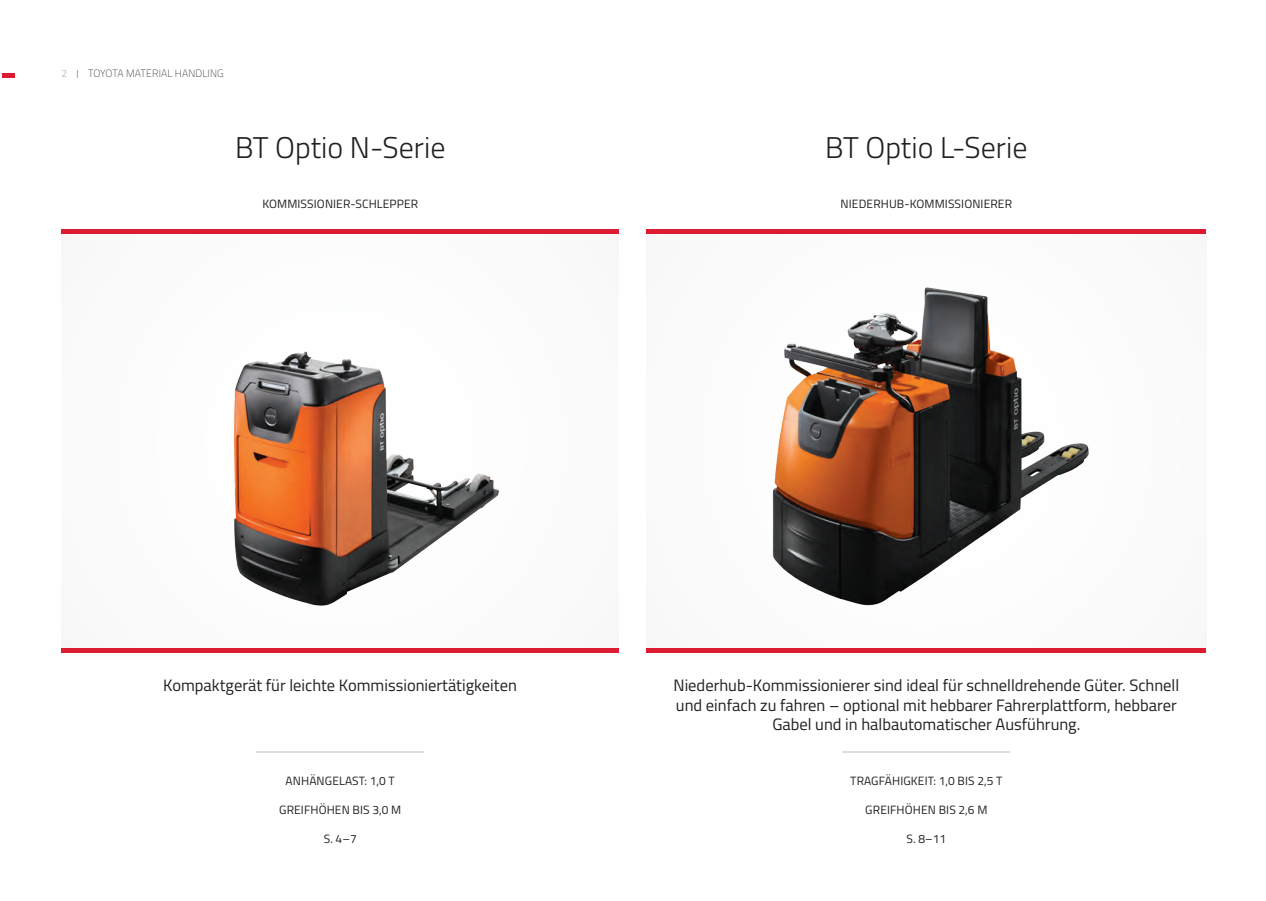
<style>
.page{position:relative;width:1266px;height:901px;background:#fff}
.page>*{position:absolute;margin:0;border:0;box-sizing:border-box;transform-origin:0 0}
.t1{font:300 30px "Titillium";color:#231f20}
.t2{font:16.5px/19.8px "Titillium";color:#231f20;text-align:center}
.t3{font:12px "Titillium";letter-spacing:.01em;color:#231f20}
.t4{font:100 10.5px "Titillium Web";letter-spacing:.01em;color:#231f20}
.s1{font-family:"Titillium";font-weight:400;color:#bcbdc0}
.s2{font-size:8.4px}
</style>
<div class="page">
<hr style="left:2px;top:73px;width:13px;height:4px;background:#dc1a32">
<div style="left:646px;top:233px;width:559px;height:418px;background:#fbfbfb"></div>
<div style="left:62px;top:233px;width:557px;height:418px;background:#fbfcfc"></div>
<hr style="left:646px;top:229px;width:559px;height:4px;background:#dc1a32">
<hr style="left:62px;top:229px;width:557px;height:4px;background:#dc1a32">
<hr style="left:646px;top:648px;width:559px;height:4px;background:#dc1a32">
<hr style="left:62px;top:648px;width:557px;height:4px;background:#dc1a32">
<svg style="left:842px;top:751px;width:167px;height:1px"></svg>
<svg style="left:256px;top:751px;width:168px;height:1px"></svg>
<img style="left:772px;top:287px;width:317px;height:319px">
<img style="left:234px;top:351px;width:265px;height:255px">
<p class="t4" style="left:62px;top:66px;width:163px"><span class="s1">2</span> <span class="s2">|</span> TOYOTA MATERIAL HANDLING</p>
<p class="t1" style="left:235px;top:125px;width:212px">BT Optio N-Serie</p>
<p class="t3" style="left:262px;top:195px;width:157px">KOMMISSIONIER-SCHLEPPER</p>
<p class="t1" style="left:825px;top:125px;width:204px">BT Optio L-Serie</p>
<p class="t3" style="left:840px;top:195px;width:173px">NIEDERHUB-KOMMISSIONIERER</p>
<p class="t2" style="left:163px;top:674px;width:355px">Kompaktgerät für leichte Kommissioniertätigkeiten</p>
<p class="t3" style="left:285px;top:772px;width:111px">ANHÄNGELAST: 1,0 T</p>
<p class="t3" style="left:279px;top:800px;width:124px">GREIFHÖHEN BIS 3,0 M</p>
<p class="t3" style="left:324px;top:829px;width:34px">S. 4–7</p>
<p class="t2" style="left:673px;top:674px;width:507px">Niederhub-Kommissionierer sind ideal für schnelldrehende Güter. Schnell und einfach zu fahren – optional mit hebbarer Fahrerplattform, hebbarer<br>Gabel und in halbautomatischer Ausführung.</p>
<p class="t3" style="left:850px;top:772px;width:154px">TRAGFÄHIGKEIT: 1,0 BIS 2,5 T</p>
<p class="t3" style="left:865px;top:800px;width:124px">GREIFHÖHEN BIS 2,6 M</p>
<p class="t3" style="left:906px;top:829px;width:41px">S. 8–11</p>
</div>
